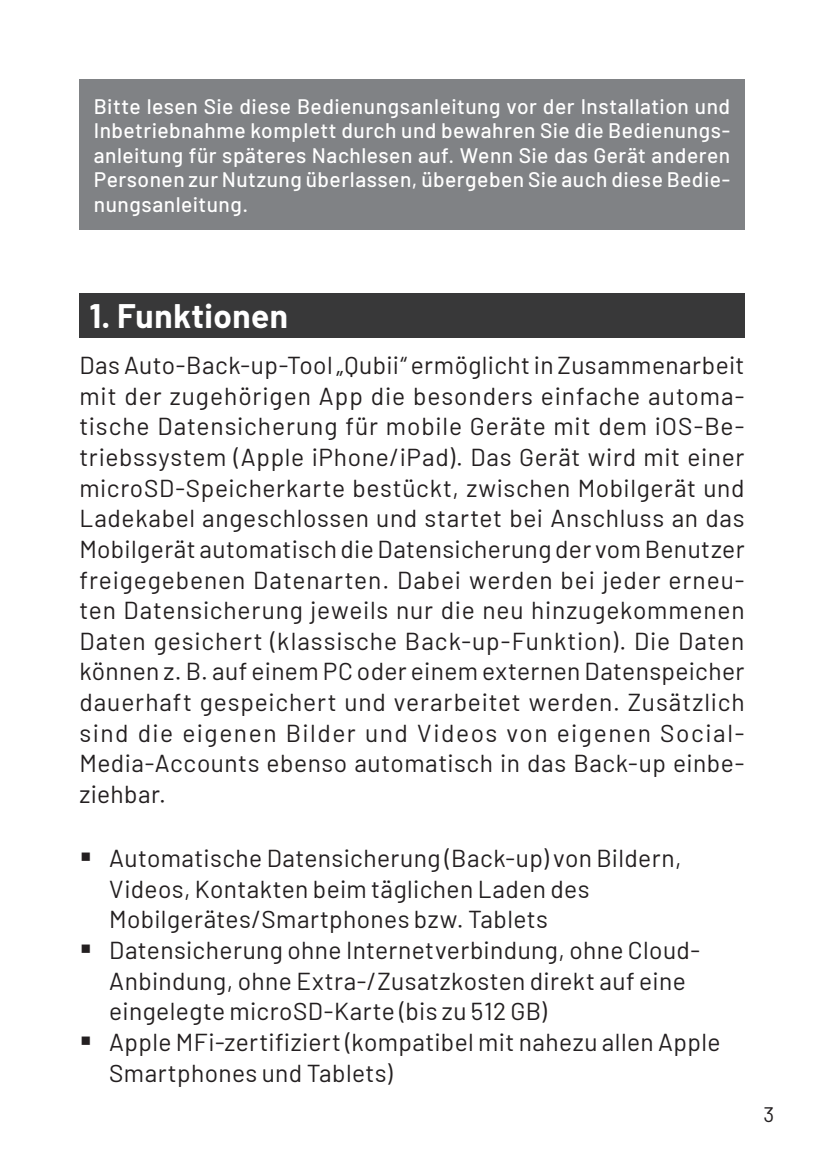
<style>
.page{position:relative;width:824px;height:1161px;background:#fff}
.page>*{position:absolute;margin:0;border:0;box-sizing:border-box;transform-origin:0 0}
.t1{font:700 33.25px "Barlow";letter-spacing:.015em;color:#fff}
.t2{font:24.5px/30.8px "Barlow";letter-spacing:.015em;color:#231f20;text-align:justify}
.t3{font:500 21px/24.5px "Barlow";letter-spacing:.025em;color:#fff;text-align:justify}
.t4{font:21px "Barlow";color:#231f20}
</style>
<div class="page">
<div style="left:79px;top:79px;width:665px;height:151px;background:#808285"></div>
<div style="left:79px;top:293px;width:665px;height:44px;background:#383839"></div>
<p class="t3" style="left:94px;top:92px;width:638px">Bitte lesen Sie diese Bedienungsanleitung vor der Installation und Inbetriebnahme komplett durch und bewahren Sie die Bedienungs&shy;anleitung für späteres Nachlesen auf. Wenn Sie das Gerät anderen Personen zur Nutzung überlassen, übergeben Sie auch diese Bedie&shy;nungsanleitung.</p>
<h1 class="t1" style="left:89px;top:292px;width:200px">1. Funktionen</h1>
<p class="t2" style="left:79px;top:348px;width:666px">Das Auto-Back-up-Tool „Qubii“ ermöglicht in Zusammenarbeit mit der zugehörigen App die besonders einfache automa&shy;tische Datensicherung für mobile Geräte mit dem iOS-Be&shy;triebssystem (Apple iPhone/iPad). Das Gerät wird mit einer microSD-Speicherkarte bestückt, zwischen Mobilgerät und Ladekabel angeschlossen und startet bei Anschluss an das Mobilgerät automatisch die Datensicherung der vom Benutzer freigegebenen Datenarten. Dabei werden bei jeder erneu&shy;ten Datensicherung jeweils nur die neu hinzugekommenen Daten gesichert (klassische Back-up-Funktion). Die Daten können z. B. auf einem PC oder einem externen Datenspeicher dauerhaft gespeichert und verarbeitet werden. Zusätzlich sind die eigenen Bilder und Videos von eigenen Social-Media-Accounts ebenso automatisch in das Back-up einbe&shy;ziehbar.</p>
<p class="t2" style="left:109px;top:841px;width:612px;text-align:left">Automatische Datensicherung (Back-up) von Bildern, Videos, Kontakten beim täglichen Laden des Mobilgerätes/Smartphones bzw. Tablets Datensicherung ohne Internetverbindung, ohne Cloud-Anbindung, ohne Extra-/Zusatzkosten direkt auf eine eingelegte microSD-Karte (bis zu 512 GB)<br>Apple MFi-zertifiziert (kompatibel mit nahezu allen Apple Smartphones und Tablets)</p>
<p class="t4" style="left:763px;top:1099px;width:12px">3</p>
</div>
